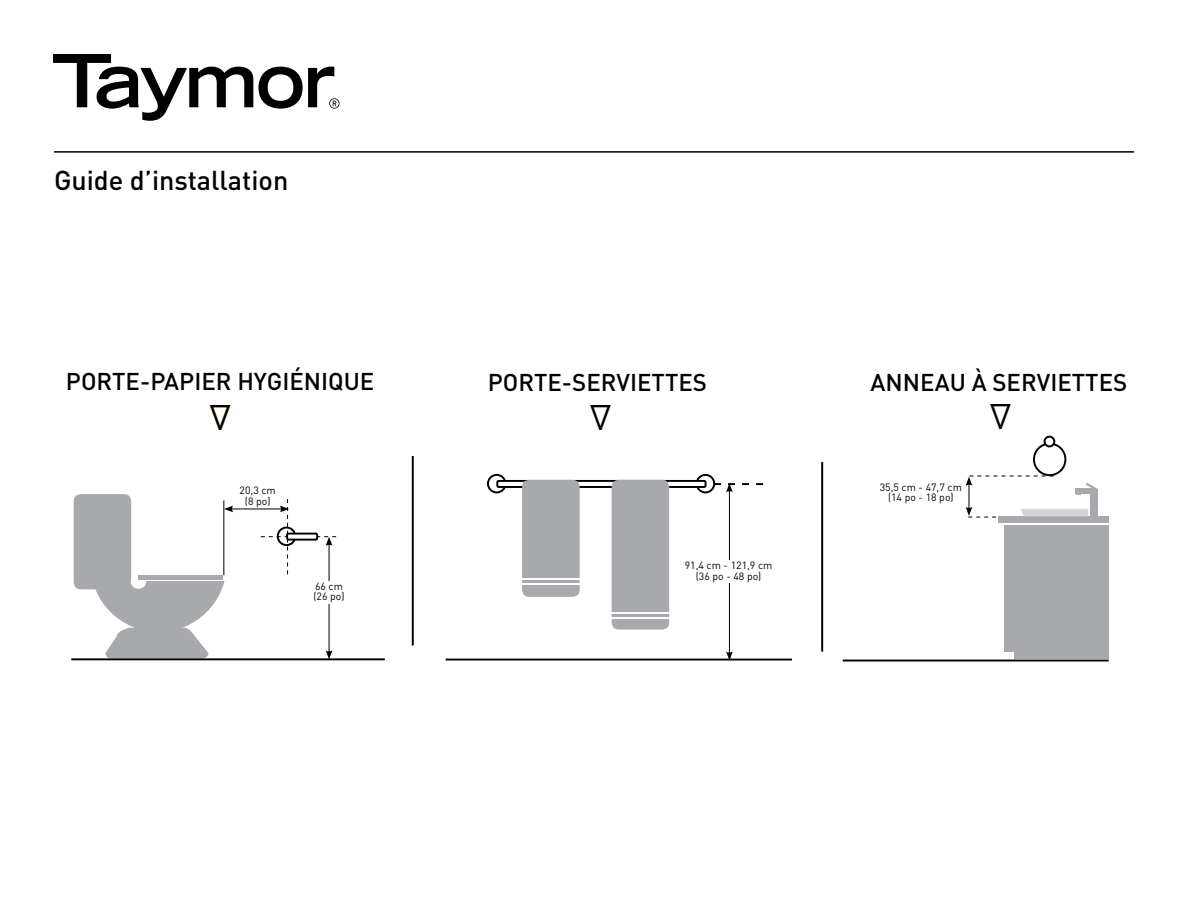
<style>
.page{position:relative;width:1188px;height:918px;background:#fff}
.page>*{position:absolute;margin:0;border:0;box-sizing:border-box;transform-origin:0 0}
.t1{font:35.1px "DIN";color:#000}
.t2{font:35.1px "DIN";color:#ffc425}
.t3{font:500 27px "DIN";color:#000}
.t4{font:500 24px "DIN";color:#000}
.t5{font:10.5px/10.5px "DIN";color:#000;text-align:center}
</style>
<div class="page">
<svg style="left:53px;top:54px;width:287px;height:67px"></svg>
<hr style="left:54px;top:151px;width:1080px;height:2px;background:#000">
<hr style="left:412px;top:456px;width:2px;height:190px;background:#000">
<hr style="left:821px;top:462px;width:2px;height:190px;background:#000">
<div style="left:91px;top:496px;width:136px;height:136px;background:#a7a9ac;border-radius:50%"></div>
<div style="left:54px;top:491px;width:174px;height:90px;background:#fff"></div>
<div style="left:74px;top:494px;width:57px;height:95px;background:#a7a9ac;border-radius:7px"></div>
<svg style="left:105px;top:628px;width:103px;height:30px"></svg>
<div style="left:131px;top:575px;width:15px;height:14px;background:#fff;border-radius:50%"></div>
<svg style="left:139px;top:575px;width:84px;height:5px"></svg>
<hr style="left:224px;top:500px;width:1px;height:75px;background:#000">
<hr style="left:329px;top:543px;width:1px;height:110px;background:#000">
<svg style="left:326px;top:650px;width:6px;height:8px"></svg>
<hr style="left:71px;top:658px;width:314px;height:2px;background:#000">
<hr style="left:231px;top:509px;width:51px;height:1px;background:#000">
<svg style="left:261px;top:499px;width:75px;height:75px"></svg>
<svg style="left:224px;top:506px;width:9px;height:6px"></svg>
<hr style="left:729px;top:490px;width:1px;height:164px;background:#000">
<svg style="left:726px;top:652px;width:7px;height:7px"></svg>
<hr style="left:446px;top:659px;width:346px;height:2px;background:#000">
<div style="left:487px;top:474px;width:19px;height:19px;border:2px solid #000;border-radius:50%"></div>
<div style="left:696px;top:474px;width:19px;height:19px;border:2px solid #000;border-radius:50%"></div>
<div style="left:497px;top:481px;width:209px;height:6px;background:#fff;border-radius:2px"></div>
<div style="left:496px;top:480px;width:211px;height:8px;border:2px solid #000;border-radius:2px"></div>
<svg style="left:714px;top:483px;width:49px;height:9px"></svg>
<div style="left:522px;top:480px;width:58px;height:117px;background:#a7a9ac;border-radius:7px"></div>
<div style="left:612px;top:480px;width:57px;height:150px;background:#a7a9ac;border-radius:7px"></div>
<hr style="left:517px;top:584px;width:66px;height:1px;background:#fff">
<hr style="left:518px;top:579px;width:66px;height:1px;background:#fff">
<hr style="left:607px;top:618px;width:66px;height:1px;background:#fff">
<hr style="left:608px;top:612px;width:66px;height:2px;background:#fff">
<hr style="left:843px;top:660px;width:266px;height:2px;background:#000">
<div style="left:1090px;top:489px;width:8px;height:29px;background:#a7a9ac"></div>
<div style="left:1014px;top:524px;width:95px;height:135px;background:#a7a9ac"></div>
<div style="left:1005px;top:524px;width:78px;height:128px;background:#a7a9ac"></div>
<div style="left:998px;top:516px;width:111px;height:8px;background:#a7a9ac"></div>
<div style="left:1033px;top:443px;width:33px;height:33px;border:2px solid #000;border-radius:50%"></div>
<div style="left:1045px;top:437px;width:9px;height:9px;background:#fff;border-radius:50%"></div>
<div style="left:1044px;top:436px;width:11px;height:11px;border:2px solid #000;border-radius:50%"></div>
<hr style="left:996px;top:523px;width:114px;height:2px;background:#fff">
<svg style="left:966px;top:476px;width:131px;height:42px"></svg>
<div style="left:277px;top:527px;width:19px;height:19px;border:2px solid #000;border-radius:50%"></div>
<div style="left:287px;top:534px;width:30px;height:6px;background:#fff;border-radius:2px"></div>
<div style="left:286px;top:533px;width:32px;height:8px;border:2px solid #000;border-radius:2px"></div>
<div style="left:305px;top:581px;width:48px;height:23px;background:#fff"></div>
<div style="left:680px;top:561px;width:97px;height:22px;background:#fff"></div>
<h2 class="t3" style="left:54px;top:163px;width:236px">Guide d’installation</h2>
<h3 class="t4" style="left:66px;top:366px;width:310px">PORTE-PAPIER HYGIÉNIQUE</h3>
<h3 class="t4" style="left:488px;top:367px;width:221px">PORTE-SERVIETTES</h3>
<h3 class="t4" style="left:871px;top:367px;width:258px">ANNEAU À SERVIETTES</h3>
<h1 class="t2" style="left:231px;top:439px;width:23px;rotate:-180deg">∆</h1>
<h1 class="t1" style="left:611px;top:439px;width:23px;rotate:-180deg">∆</h1>
<h1 class="t1" style="left:1011px;top:439px;width:23px;rotate:-180deg">∆</h1>
<p class="t5" style="left:240px;top:485px;width:38px">20,3 cm (8 po)</p>
<p class="t5" style="left:313px;top:581px;width:33px;text-align:left">66 cm (26 po)</p>
<p class="t5" style="left:685px;top:560px;width:89px">91,4 cm - 121,9 cm (36 po - 48 po)</p>
<p class="t5" style="left:880px;top:481px;width:84px">35,5 cm - 47,7 cm (14 po - 18 po)</p>
</div>
